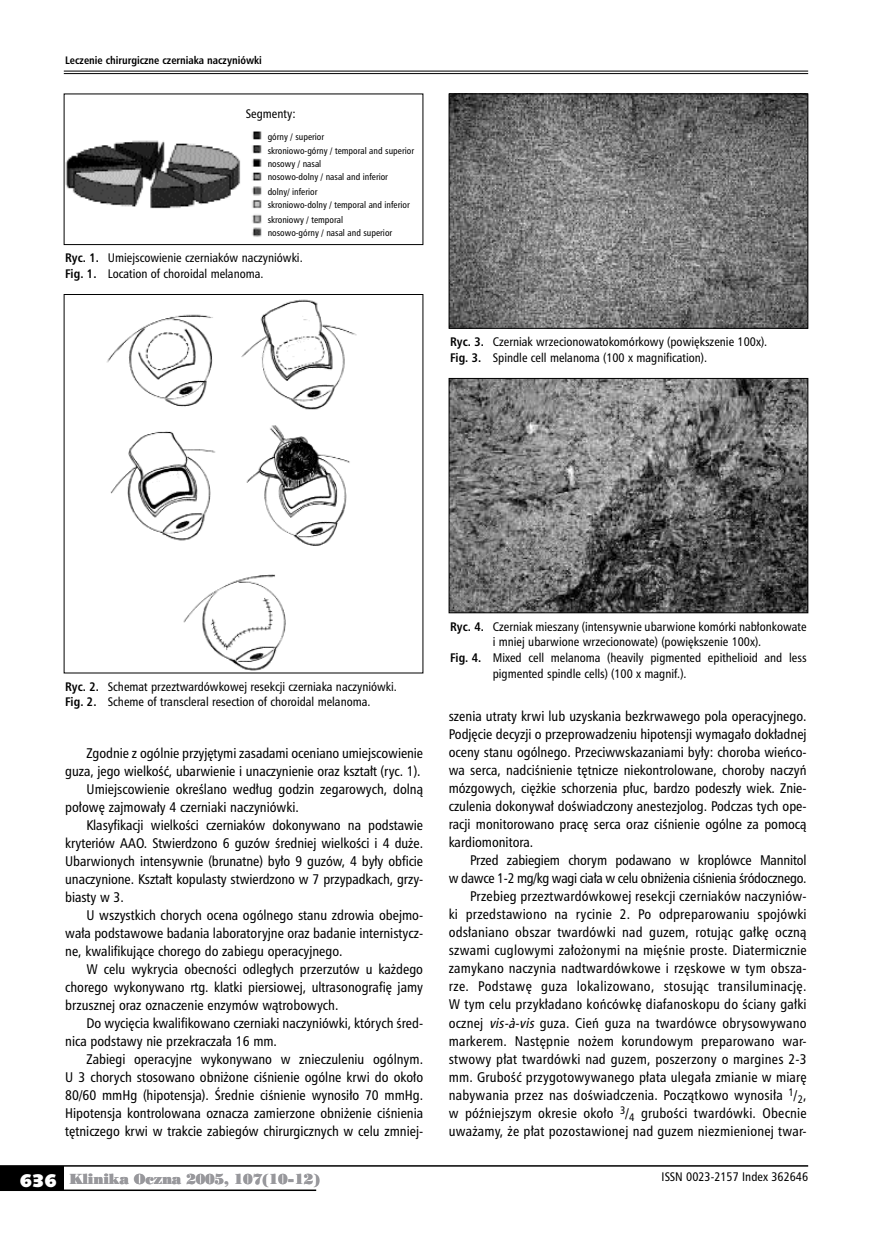
<style>
.page{position:relative;width:872px;height:1234px;background:#fff}
.page>*{position:absolute;margin:0;border:0;box-sizing:border-box;transform-origin:0 0}
.t1{font:18px "Humanst 531 U Blk PL";color:#fff}
.t2{font:13.5px/18px "Humnst 777 Cn PL";color:#000;text-align:justify}
.t3{font:13.5px "Poster Bodoni PL";letter-spacing:-.015em;color:#98989c}
.t4{font:12px/15.8px "Humnst 777 Cn PL";color:#000}
.t5{font:700 10.5px "Humnst 777 Cn PL";color:#000}
.t6{font:9px/13.4px "Humnst 777 Cn PL";color:#000}
.s1{font-weight:700}
.s2{font-style:italic}
</style>
<div class="page">
<hr style="left:64px;top:71px;width:744px;height:1px;background:#000">
<hr style="left:64px;top:73px;width:744px;height:1px;background:#000">
<div style="left:0;top:1165px;width:64px;height:24px;background:#000"></div>
<hr style="left:0;top:1164px;width:808px;height:2px;background:#000">
<hr style="left:0;top:1189px;width:316px;height:1px;background:#000">
<img style="left:107px;top:299px;width:250px;height:372px">
<img style="left:451px;top:96px;width:355px;height:230px">
<div style="left:449px;top:94px;width:359px;height:234px;border:1px solid #000"></div>
<img style="left:66px;top:131px;width:196px;height:106px">
<div style="left:64px;top:94px;width:359px;height:151px;border:1px solid #000"></div>
<img style="left:451px;top:380px;width:355px;height:231px">
<div style="left:449px;top:378px;width:359px;height:235px;border:1px solid #000"></div>
<p class="t5" style="left:65px;top:53px;width:198px">Leczenie chirurgiczne czerniaka naczyniówki</p>
<p class="t4" style="left:246px;top:105px;width:51px">Segmenty:</p>
<p class="t6" style="left:268px;top:130px;width:148px">górny / superior<br>skroniowo-górny / temporal and superior nosowy / nasal<br>nosowo-dolny / nasal and inferior</p>
<p class="t6" style="left:268px;top:185px;width:144px;line-height:12.9px">dolny/ inferior<br>skroniowo-dolny / temporal and inferior</p>
<p class="t6" style="left:268px;top:213px;width:126px;line-height:12.8px">skroniowy / temporal nosowo-górny / nasal and superior</p>
<p class="t4" style="left:65px;top:250px;width:239px"><span class="s1">Ryc. 1.</span> Umiejscowienie czerniaków naczyniówki.<br><span class="s1">Fig. 1.</span> Location of choroidal melanoma.</p>
<p class="t4" style="left:450px;top:333px;width:318px"><span class="s1">Ryc. 3.</span> Czerniak wrzecionowatokomórkowy (powiększenie 100x).<br><span class="s1">Fig. 3.</span> Spindle cell melanoma (100 x magnification).</p>
<p class="t4" style="left:65px;top:678px;width:333px"><span class="s1">Ryc. 2.</span> Schemat przeztwardówkowej resekcji czerniaka naczyniówki.<br><span class="s1">Fig. 2.</span> Scheme of transcleral resection of choroidal melanoma.</p>
<p class="t2" style="left:87px;top:744px;width:338px">Zgodnie z ogólnie przyjętymi zasadami oceniano umiejscowienie</p>
<p class="t2" style="left:65px;top:762px;width:357px">guza, jego wielkość, ubarwienie i unaczynienie oraz kształt (ryc. 1).</p>
<p class="t2" style="left:87px;top:780px;width:338px">Umiejscowienie określano według godzin zegarowych, dolną</p>
<p class="t2" style="left:65px;top:798px;width:235px">połowę zajmowały 4 czerniaki naczyniówki.</p>
<p class="t2" style="left:86px;top:816px;width:338px">Klasyfikacji wielkości czerniaków dokonywano na podstawie</p>
<p class="t2" style="left:65px;top:834px;width:359px">kryteriów AAO. Stwierdzono 6 guzów średniej wielkości i 4 duże.</p>
<p class="t2" style="left:65px;top:851px;width:359px">Ubarwionych intensywnie (brunatne) było 9 guzów, 4 były obficie</p>
<p class="t2" style="left:65px;top:869px;width:358px">unaczynione. Kształt kopulasty stwierdzono w 7 przypadkach, grzy-</p>
<p class="t2" style="left:65px;top:887px;width:60px">biasty w 3.</p>
<p class="t2" style="left:86px;top:905px;width:337px">U wszystkich chorych ocena ogólnego stanu zdrowia obejmo-</p>
<p class="t2" style="left:65px;top:923px;width:358px">wała podstawowe badania laboratoryjne oraz badanie internistycz-</p>
<p class="t2" style="left:65px;top:941px;width:279px">ne, kwalifikujące chorego do zabiegu operacyjnego.</p>
<p class="t2" style="left:86px;top:959px;width:338px">W celu wykrycia obecności odległych przerzutów u każdego</p>
<p class="t2" style="left:65px;top:977px;width:359px">chorego wykonywano rtg. klatki piersiowej, ultrasonografię jamy</p>
<p class="t2" style="left:65px;top:995px;width:275px">brzusznej oraz oznaczenie enzymów wątrobowych.</p>
<p class="t2" style="left:86px;top:1013px;width:337px">Do wycięcia kwalifikowano czerniaki naczyniówki, których śred-</p>
<p class="t2" style="left:65px;top:1031px;width:213px">nica podstawy nie przekraczała 16 mm.</p>
<p class="t2" style="left:86px;top:1049px;width:338px">Zabiegi operacyjne wykonywano w znieczuleniu ogólnym.</p>
<p class="t2" style="left:65px;top:1067px;width:359px">U 3 chorych stosowano obniżone ciśnienie ogólne krwi do około</p>
<p class="t2" style="left:65px;top:1085px;width:359px">80/60 mmHg (hipotensja). Średnie ciśnienie wynosiło 70 mmHg.</p>
<p class="t2" style="left:65px;top:1103px;width:359px">Hipotensja kontrolowana oznacza zamierzone obniżenie ciśnienia</p>
<p class="t2" style="left:65px;top:1121px;width:358px">tętniczego krwi w trakcie zabiegów chirurgicznych w celu zmniej-</p>
<p class="t4" style="left:450px;top:618px;width:358px"><span class="s1">Ryc. 4.</span> Czerniak mieszany (intensywnie ubarwione komórki nabłonkowate</p>
<p class="t4" style="left:493px;top:633px;width:270px">i mniej ubarwione wrzecionowate) (powiększenie 100x).</p>
<p class="t4" style="left:450px;top:649px;width:358px"><span class="s1">Fig. 4.</span> Mixed cell melanoma (heavily pigmented epithelioid and less</p>
<p class="t4" style="left:493px;top:665px;width:195px">pigmented spindle cells) (100 x magnif.).</p>
<p class="t2" style="left:449px;top:707px;width:359px">szenia utraty krwi lub uzyskania bezkrwawego pola operacyjnego.<br>Podjęcie decyzji o przeprowadzeniu hipotensji wymagało dokładnej oceny stanu ogólnego. Przeciwwskazaniami były: choroba wieńco&shy;wa serca, nadciśnienie tętnicze niekontrolowane, choroby naczyń mózgowych, ciężkie schorzenia płuc, bardzo podeszły wiek. Znie&shy;czulenia dokonywał doświadczony anestezjolog. Podczas tych ope&shy;racji monitorowano pracę serca oraz ciśnienie ogólne za pomocą kardiomonitora.</p>
<p class="t2" style="left:449px;top:851px;width:359px;text-align:right">Przed zabiegiem chorym podawano w kroplówce Mannitol<br>w dawce 1-2 mg/kg wagi ciała w celu obniżenia ciśnienia śródocznego.<br>Przebieg przeztwardówkowej resekcji czerniaków naczyniów-<br>ki przedstawiono na rycinie 2. Po odpreparowaniu spojówki odsłaniano obszar twardówki nad guzem, rotując gałkę oczną szwami cuglowymi założonymi na mięśnie proste. Diatermicznie zamykano naczynia nadtwardówkowe i rzęskowe w tym obsza&shy;rze. Podstawę guza lokalizowano, stosując transiluminację.<br>W tym celu przykładano końcówkę diafanoskopu do ściany gałki ocznej <span class="s2">vis-à-vis</span> guza. Cień guza na twardówce obrysowywano markerem. Następnie nożem korundowym preparowano war&shy;stwowy płat twardówki nad guzem, poszerzony o margines 2-3 mm. Grubość przygotowywanego płata ulegała zmianie w miarę nabywania przez nas doświadczenia. Początkowo wynosiła <sup>1</sup>/<sub>2</sub>, w późniejszym okresie około <sup>3</sup>/<sub>4</sub> grubości twardówki. Obecnie uważamy, że płat pozostawionej nad guzem niezmienionej twar-</p>
<h1 class="t1" style="left:20px;top:1168px;width:38px">636</h1>
<p class="t3" style="left:70px;top:1169px;width:252px">Klinika Oczna 2005, 107(10-12)</p>
<p class="t4" style="left:661px;top:1168px;width:148px">ISSN 0023-2157 Index 362646</p>
</div>
